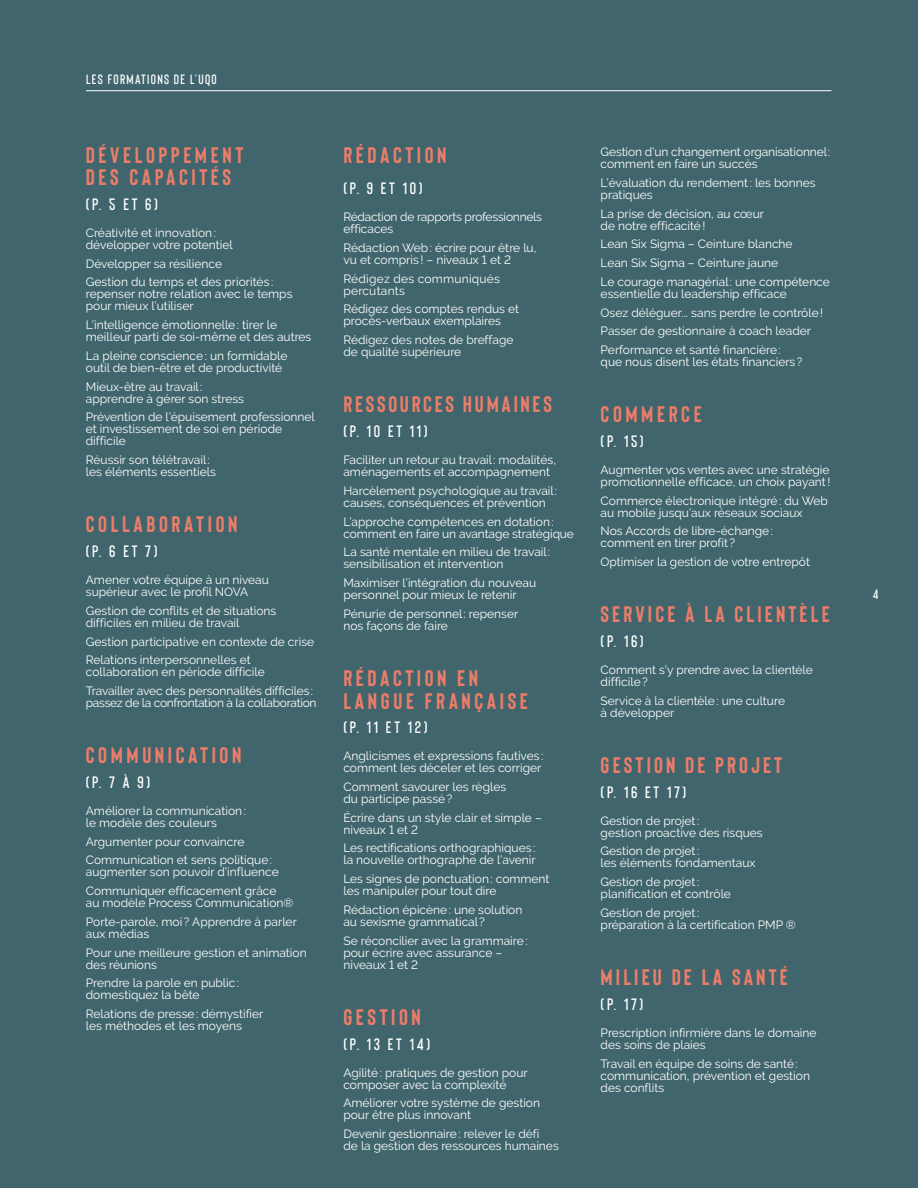
<style>
.page{position:relative;width:918px;height:1188px;background:#40656c}
.page>*{position:absolute;margin:0;border:0;box-sizing:border-box;transform-origin:0 0}
.t1{font:700 22.5px/22.5px "Bison";letter-spacing:.16em;color:#ec7d69}
.t2{font:700 22.5px "Bison";letter-spacing:.14em;color:#ec7d69}
.t3{font:700 22.5px "Bison";letter-spacing:.12em;color:#ec7d69}
.t4{font:600 16.5px "Bison";letter-spacing:.16em;color:#fff}
.t5{font:600 13.5px "Bison";letter-spacing:.1em;color:#fff}
.t6{font:12px/12px "Raleway";color:#fff}
.t7{font:12px/12px "Raleway";letter-spacing:-.02em;color:#fff}
.t8{font:12px "Raleway";letter-spacing:-.025em;color:#fff}
.t9{font:12px/12px "Raleway";letter-spacing:.02em;color:#fff}
</style>
<div class="page">
<hr style="left:86px;top:90px;width:745px;height:1px;background:#fff">
<p class="t5" style="left:86px;top:71px;width:132px">LES FORMATIONS DE L’UQO</p>
<h1 class="t1" style="left:86px;top:143px;width:159px">DÉVELOPPEMENT<br>DES CAPACITÉS</h1>
<h2 class="t4" style="left:86px;top:194px;width:74px">(P. 5 ET 6)</h2>
<p class="t6" style="left:86px;top:227px;width:148px">Créativité et innovation: développer votre potentiel</p>
<p class="t6" style="left:86px;top:254px;width:189px;line-height:18.8px">Développer sa résilience<br>Gestion du temps et des priorités :</p>
<p class="t6" style="left:86px;top:288px;width:208px">repenser notre relation avec le temps pour mieux l’utiliser</p>
<p class="t6" style="left:86px;top:319px;width:227px">L’intelligence émotionnelle: tirer le meilleur parti de soi-même et des autres</p>
<p class="t6" style="left:86px;top:350px;width:203px">La pleine conscience: un formidable outil de bien-être et de productivité</p>
<p class="t6" style="left:86px;top:380px;width:160px">Mieux-être au travail: apprendre à gérer son stress</p>
<p class="t6" style="left:86px;top:411px;width:230px">Prévention de l’épuisement professionnel et investissement de soi en période difficile</p>
<p class="t6" style="left:86px;top:454px;width:131px">Réussir son télétravail: les éléments essentiels</p>
<h1 class="t1" style="left:86px;top:512px;width:153px">COLLABORATION</h1>
<h2 class="t4" style="left:86px;top:541px;width:73px">(P. 6 ET 7)</h2>
<p class="t6" style="left:86px;top:574px;width:185px">Amener votre équipe à un niveau supérieur avec le profil NOVA</p>
<p class="t6" style="left:86px;top:605px;width:192px">Gestion de conflits et de situations difficiles en milieu de travail</p>
<p class="t6" style="left:86px;top:632px;width:230px;line-height:18.8px">Gestion participative en contexte de crise<br>Relations interpersonnelles et</p>
<p class="t6" style="left:86px;top:663px;width:229px;line-height:18.8px">collaboration en période difficile<br>Travailler avec des personnalités difficiles:</p>
<p class="t8" style="left:86px;top:696px;width:232px">passez de la confrontation à la collaboration</p>
<h1 class="t1" style="left:86px;top:743px;width:157px">COMMUNICATION</h1>
<h2 class="t4" style="left:86px;top:772px;width:66px">(P. 7 À 9)</h2>
<p class="t6" style="left:86px;top:805px;width:162px">Améliorer la communication: le modèle des couleurs</p>
<p class="t6" style="left:86px;top:832px;width:188px;line-height:18.8px">Argumenter pour convaincre<br>Communication et sens politique:</p>
<p class="t6" style="left:86px;top:863px;width:194px;line-height:18.8px">augmenter son pouvoir d’influence<br>Communiquer efficacement grâce</p>
<p class="t6" style="left:86px;top:894px;width:213px;line-height:18.8px">au modèle Process Communication®<br>Porte-parole, moi ? Apprendre à parler</p>
<p class="t6" style="left:86px;top:924px;width:222px;line-height:18.8px">aux médias<br>Pour une meilleure gestion et animation</p>
<p class="t6" style="left:86px;top:955px;width:155px;line-height:18.8px">des réunions<br>Prendre la parole en public:</p>
<p class="t6" style="left:86px;top:986px;width:179px;line-height:18.8px">domestiquez la bête<br>Relations de presse: démystifier</p>
<p class="t6" style="left:86px;top:1020px;width:158px">les méthodes et les moyens</p>
<h1 class="t1" style="left:343px;top:143px;width:105px">RÉDACTION</h1>
<h2 class="t4" style="left:343px;top:178px;width:81px">(P. 9 ET 10)</h2>
<p class="t7" style="left:343px;top:211px;width:200px">Rédaction de rapports professionnels efficaces</p>
<p class="t6" style="left:343px;top:242px;width:194px">Rédaction Web: écrire pour être lu, vu et compris ! – niveaux 1 et 2</p>
<p class="t9" style="left:343px;top:272px;width:158px">Rédigez des communiqués percutants</p>
<p class="t6" style="left:343px;top:303px;width:177px">Rédigez des comptes rendus et procès-verbaux exemplaires</p>
<p class="t6" style="left:343px;top:334px;width:172px">Rédigez des notes de breffage de qualité supérieure</p>
<h1 class="t3" style="left:343px;top:390px;width:210px">RESSOURCES HUMAINES</h1>
<h2 class="t4" style="left:343px;top:421px;width:86px">(P. 10 ET 11)</h2>
<p class="t6" style="left:343px;top:454px;width:214px">Faciliter un retour au travail: modalités, aménagements et accompagnement</p>
<p class="t6" style="left:343px;top:485px;width:215px">Harcèlement psychologique au travail: causes, conséquences et prévention</p>
<p class="t6" style="left:343px;top:515px;width:232px">L’approche compétences en dotation: comment en faire un avantage stratégique</p>
<p class="t6" style="left:343px;top:546px;width:208px">La santé mentale en milieu de travail: sensibilisation et intervention</p>
<p class="t6" style="left:343px;top:577px;width:194px">Maximiser l’intégration du nouveau personnel pour mieux le retenir</p>
<p class="t6" style="left:343px;top:607px;width:176px">Pénurie de personnel: repenser nos façons de faire</p>
<h1 class="t1" style="left:343px;top:666px;width:186px">RÉDACTION EN<br>LANGUE FRANÇAISE</h1>
<h2 class="t4" style="left:343px;top:717px;width:86px">(P. 11 ET 12)</h2>
<p class="t6" style="left:343px;top:750px;width:202px">Anglicismes et expressions fautives : comment les déceler et les corriger</p>
<p class="t6" style="left:343px;top:781px;width:164px">Comment savourer les règles du participe passé?</p>
<p class="t6" style="left:343px;top:811px;width:200px">Écrire dans un style clair et simple – niveaux 1 et 2</p>
<p class="t6" style="left:343px;top:842px;width:194px">Les rectifications orthographiques : la nouvelle orthographe de l’avenir</p>
<p class="t6" style="left:343px;top:873px;width:208px">Les signes de ponctuation: comment les manipuler pour tout dire</p>
<p class="t6" style="left:343px;top:904px;width:180px">Rédaction épicène: une solution au sexisme grammatical?</p>
<p class="t6" style="left:343px;top:934px;width:186px">Se réconcilier avec la grammaire: pour écrire avec assurance – niveaux 1 et 2</p>
<h1 class="t1" style="left:343px;top:1005px;width:79px">GESTION</h1>
<h2 class="t4" style="left:343px;top:1034px;width:88px">(P. 13 ET 14)</h2>
<p class="t6" style="left:343px;top:1066px;width:186px">Agilité: pratiques de gestion pour composer avec la complexité</p>
<p class="t6" style="left:343px;top:1097px;width:198px">Améliorer votre système de gestion pour être plus innovant</p>
<p class="t6" style="left:343px;top:1128px;width:217px">Devenir gestionnaire: relever le défi<br>de la gestion des ressources humaines</p>
<p class="t6" style="left:601px;top:146px;width:231px">Gestion d’un changement organisationnel: comment en faire un succès</p>
<p class="t6" style="left:601px;top:177px;width:217px">L’évaluation du rendement: les bonnes pratiques</p>
<p class="t6" style="left:601px;top:207px;width:165px">La prise de décision, au cœur de notre efficacité!</p>
<p class="t6" style="left:601px;top:235px;width:231px;line-height:18.8px">Lean Six Sigma – Ceinture blanche<br>Lean Six Sigma – Ceinture jaune<br>Le courage managérial: une compétence</p>
<p class="t6" style="left:601px;top:284px;width:224px;line-height:18.8px">essentielle du leadership efficace<br>Osez déléguer... sans perdre le contrôle!<br>Passer de gestionnaire à coach leader Performance et santé financière:</p>
<p class="t6" style="left:601px;top:356px;width:204px">que nous disent les états financiers ?</p>
<h1 class="t1" style="left:601px;top:402px;width:103px">COMMERCE</h1>
<h2 class="t4" style="left:601px;top:431px;width:45px">(P. 15)</h2>
<p class="t6" style="left:601px;top:464px;width:231px">Augmenter vos ventes avec une stratégie promotionnelle efficace, un choix payant!</p>
<p class="t6" style="left:601px;top:494px;width:229px">Commerce électronique intégré: du Web au mobile jusqu’aux réseaux sociaux</p>
<p class="t6" style="left:601px;top:525px;width:174px">Nos Accords de libre-échange: comment en tirer profit ?</p>
<p class="t6" style="left:601px;top:556px;width:211px">Optimiser la gestion de votre entrepôt</p>
<h1 class="t2" style="left:601px;top:600px;width:231px">SERVICE À LA CLIENTÈLE</h1>
<h2 class="t4" style="left:601px;top:631px;width:45px">(P. 16)</h2>
<p class="t6" style="left:601px;top:664px;width:214px">Comment s’y prendre avec la clientèle difficile?</p>
<p class="t6" style="left:601px;top:695px;width:186px">Service à la clientèle: une culture à développer</p>
<h1 class="t2" style="left:601px;top:751px;width:183px">GESTION DE PROJET</h1>
<h2 class="t4" style="left:601px;top:782px;width:87px">(P. 16 ET 17)</h2>
<p class="t6" style="left:601px;top:814px;width:164px">Gestion de projet:<br>gestion proactive des risques</p>
<p class="t6" style="left:601px;top:845px;width:157px">Gestion de projet:<br>les éléments fondamentaux</p>
<p class="t6" style="left:601px;top:876px;width:132px">Gestion de projet: planification et contrôle</p>
<p class="t6" style="left:601px;top:907px;width:197px">Gestion de projet:<br>préparation à la certification PMP ®</p>
<h1 class="t2" style="left:601px;top:963px;width:189px">MILIEU DE LA SANTÉ</h1>
<h2 class="t4" style="left:601px;top:994px;width:44px">(P. 17)</h2>
<p class="t6" style="left:601px;top:1027px;width:217px">Prescription infirmière dans le domaine des soins de plaies</p>
<p class="t6" style="left:601px;top:1057px;width:211px">Travail en équipe de soins de santé: communication, prévention et gestion des conflits</p>
<p class="t5" style="left:873px;top:586px;width:7px">4</p>
</div>
